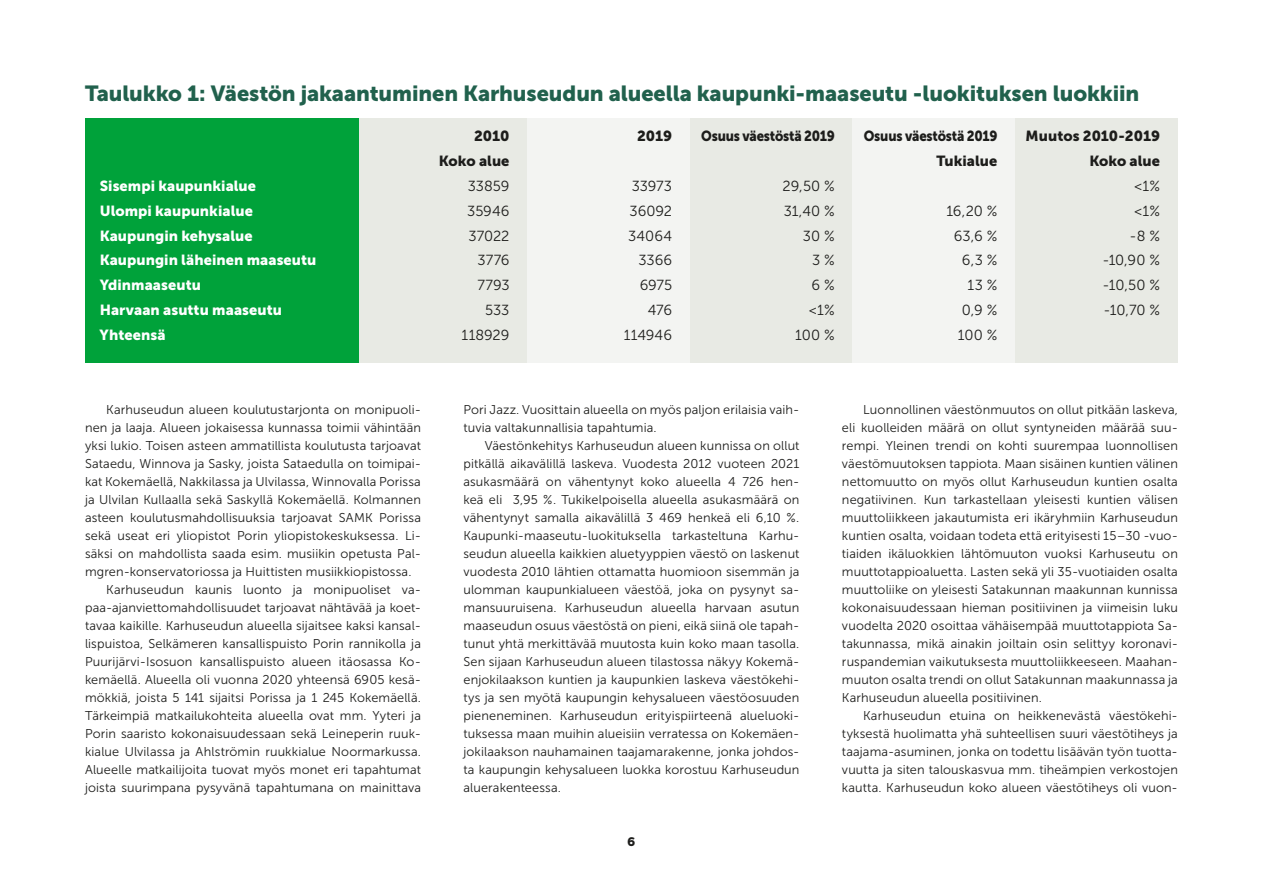
<style>
.page{position:relative;width:1263px;height:893px;background:#fff}
.page>*{position:absolute;margin:0;border:0;box-sizing:border-box;transform-origin:0 0}
.t1{font:21.75px "Museo Sans 900";letter-spacing:-.005em;color:#21614d}
.t2{font:14.55px "Museo Sans 300";color:#1d1d1b}
.t3{font:14.55px "Museo Sans 900";letter-spacing:.005em;color:#fff}
.t4{font:14.55px "Museo Sans 900";letter-spacing:-.01em;color:#1d1d1b}
.t5{font:14.55px "Museo Sans 900";letter-spacing:-.01em;color:#1d1d1b;scale:.9 1}
.t6{font:12.75px/18px "Museo Sans 300";letter-spacing:.01em;color:#1d1d1b;text-align:justify}
.t7{font:800 12.75px "AXIS";color:#1d1d1b}
</style>
<div class="page">
<div style="left:358px;top:118px;width:169px;height:244px;background:#e8eae4"></div>
<div style="left:527px;top:118px;width:163px;height:244px;background:#f3f4f2"></div>
<div style="left:690px;top:118px;width:163px;height:244px;background:#e8eae4"></div>
<div style="left:853px;top:118px;width:162px;height:244px;background:#f3f4f2"></div>
<div style="left:1015px;top:118px;width:163px;height:244px;background:#e8eae4"></div>
<div style="left:85px;top:118px;width:273px;height:244px;background:#00a23a"></div>
<h1 class="t1" style="left:85px;top:81px;width:1056px">Taulukko 1: Väestön jakaantuminen Karhuseudun alueella kaupunki-maaseutu -luokituksen luokkiin</h1>
<p class="t4" style="left:474px;top:127px;width:37px">2010</p>
<p class="t4" style="left:637px;top:127px;width:37px">2019</p>
<p class="t5" style="left:701px;top:127px;width:150px">Osuus väestöstä 2019</p>
<p class="t5" style="left:864px;top:127px;width:150px">Osuus väestöstä 2019</p>
<p class="t4" style="left:1025px;top:127px;width:136px">Muutos 2010-2019</p>
<p class="t4" style="left:439px;top:152px;width:72px">Koko alue</p>
<p class="t4" style="left:936px;top:152px;width:62px">Tukialue</p>
<p class="t4" style="left:1089px;top:152px;width:72px">Koko alue</p>
<p class="t3" style="left:100px;top:177px;width:158px">Sisempi kaupunkialue</p>
<p class="t2" style="left:468px;top:178px;width:43px">33859</p>
<p class="t2" style="left:632px;top:178px;width:42px">33973</p>
<p class="t2" style="left:782px;top:178px;width:54px">29,50 %</p>
<p class="t2" style="left:1134px;top:178px;width:27px">&lt;1%</p>
<p class="t3" style="left:100px;top:202px;width:155px">Ulompi kaupunkialue</p>
<p class="t2" style="left:467px;top:203px;width:44px">35946</p>
<p class="t2" style="left:629px;top:203px;width:44px">36092</p>
<p class="t2" style="left:784px;top:203px;width:52px">31,40 %</p>
<p class="t2" style="left:946px;top:203px;width:53px">16,20 %</p>
<p class="t2" style="left:1134px;top:203px;width:27px">&lt;1%</p>
<p class="t3" style="left:100px;top:227px;width:154px">Kaupungin kehysalue</p>
<p class="t2" style="left:468px;top:228px;width:43px">37022</p>
<p class="t2" style="left:628px;top:228px;width:46px">34064</p>
<p class="t2" style="left:803px;top:228px;width:33px">30 %</p>
<p class="t2" style="left:954px;top:228px;width:45px">63,6 %</p>
<p class="t2" style="left:1129px;top:228px;width:32px">-8 %</p>
<p class="t3" style="left:100px;top:252px;width:218px">Kaupungin läheinen maaseutu</p>
<p class="t2" style="left:477px;top:253px;width:34px">3776</p>
<p class="t2" style="left:638px;top:253px;width:35px">3366</p>
<p class="t2" style="left:812px;top:253px;width:24px">3 %</p>
<p class="t2" style="left:962px;top:253px;width:37px">6,3 %</p>
<p class="t2" style="left:1102px;top:253px;width:59px">-10,90 %</p>
<p class="t3" style="left:100px;top:277px;width:103px">Ydinmaaseutu</p>
<p class="t2" style="left:477px;top:278px;width:34px">7793</p>
<p class="t2" style="left:640px;top:278px;width:34px">6975</p>
<p class="t2" style="left:811px;top:278px;width:25px">6 %</p>
<p class="t2" style="left:967px;top:278px;width:31px">13 %</p>
<p class="t2" style="left:1102px;top:278px;width:59px">-10,50 %</p>
<p class="t3" style="left:100px;top:302px;width:184px">Harvaan asuttu maaseutu</p>
<p class="t2" style="left:485px;top:303px;width:26px">533</p>
<p class="t2" style="left:648px;top:303px;width:26px">476</p>
<p class="t2" style="left:809px;top:303px;width:27px">&lt;1%</p>
<p class="t2" style="left:962px;top:303px;width:37px">0,9 %</p>
<p class="t2" style="left:1103px;top:303px;width:58px">-10,70 %</p>
<p class="t3" style="left:100px;top:327px;width:67px">Yhteensä</p>
<p class="t2" style="left:462px;top:328px;width:49px">118929</p>
<p class="t2" style="left:624px;top:328px;width:50px">114946</p>
<p class="t2" style="left:795px;top:328px;width:41px">100 %</p>
<p class="t2" style="left:958px;top:328px;width:41px">100 %</p>
<p class="t6" style="left:106px;top:401px;width:316px">Karhuseudun alueen koulutustarjonta on monipuoli-</p>
<p class="t6" style="left:85px;top:419px;width:337px">nen ja laaja. Alueen jokaisessa kunnassa toimii vähintään</p>
<p class="t6" style="left:85px;top:437px;width:337px">yksi lukio. Toisen asteen ammatillista koulutusta tarjoavat</p>
<p class="t6" style="left:85px;top:455px;width:337px">Sataedu, Winnova ja Sasky, joista Sataedulla on toimipai-</p>
<p class="t6" style="left:85px;top:473px;width:337px">kat Kokemäellä, Nakkilassa ja Ulvilassa, Winnovalla Porissa</p>
<p class="t6" style="left:85px;top:491px;width:337px">ja Ulvilan Kullaalla sekä Saskyllä Kokemäellä. Kolmannen</p>
<p class="t6" style="left:85px;top:509px;width:337px">asteen koulutusmahdollisuuksia tarjoavat SAMK Porissa</p>
<p class="t6" style="left:85px;top:527px;width:337px">sekä useat eri yliopistot Porin yliopistokeskuksessa. Li-</p>
<p class="t6" style="left:85px;top:545px;width:337px">säksi on mahdollista saada esim. musiikin opetusta Pal-</p>
<p class="t6" style="left:85px;top:563px;width:328px">mgren-konservatoriossa ja Huittisten musiikkiopistossa.</p>
<p class="t6" style="left:106px;top:581px;width:316px">Karhuseudun kaunis luonto ja monipuoliset va-</p>
<p class="t6" style="left:85px;top:599px;width:337px">paa-ajanviettomahdollisuudet tarjoavat nähtävää ja koet-</p>
<p class="t6" style="left:85px;top:617px;width:337px">tavaa kaikille. Karhuseudun alueella sijaitsee kaksi kansal-</p>
<p class="t6" style="left:85px;top:635px;width:337px">lispuistoa, Selkämeren kansallispuisto Porin rannikolla ja</p>
<p class="t6" style="left:85px;top:653px;width:337px">Puurijärvi-Isosuon kansallispuisto alueen itäosassa Ko-</p>
<p class="t6" style="left:85px;top:671px;width:337px">kemäellä. Alueella oli vuonna 2020 yhteensä 6905 kesä-</p>
<p class="t6" style="left:85px;top:689px;width:337px">mökkiä, joista 5 141 sijaitsi Porissa ja 1 245 Kokemäellä.</p>
<p class="t6" style="left:85px;top:707px;width:337px">Tärkeimpiä matkailukohteita alueella ovat mm. Yyteri ja</p>
<p class="t6" style="left:85px;top:725px;width:337px">Porin saaristo kokonaisuudessaan sekä Leineperin ruuk-</p>
<p class="t6" style="left:85px;top:743px;width:337px">kialue Ulvilassa ja Ahlströmin ruukkialue Noormarkussa.</p>
<p class="t6" style="left:85px;top:761px;width:337px">Alueelle matkailijoita tuovat myös monet eri tapahtumat</p>
<p class="t6" style="left:85px;top:779px;width:337px">joista suurimpana pysyvänä tapahtumana on mainittava</p>
<p class="t6" style="left:463px;top:401px;width:337px">Pori Jazz. Vuosittain alueella on myös paljon erilaisia vaih&shy;tuvia valtakunnallisia tapahtumia.</p>
<p class="t6" style="left:463px;top:437px;width:337px;text-indent:21px">Väestönkehitys Karhuseudun alueen kunnissa on ollut pitkällä aikavälillä laskeva. Vuodesta 2012 vuoteen 2021 asukasmäärä on vähentynyt koko alueella 4 726 hen&shy;keä eli 3,95 %. Tukikelpoisella alueella asukasmäärä on vähentynyt samalla aikavälillä 3 469 henkeä eli 6,10 %.<br>Kaupunki-maaseutu-luokituksella tarkasteltuna Karhu&shy;seudun alueella kaikkien aluetyyppien väestö on laskenut vuodesta 2010 lähtien ottamatta huomioon sisemmän ja ulomman kaupunkialueen väestöä, joka on pysynyt sa&shy;mansuuruisena. Karhuseudun alueella harvaan asutun maaseudun osuus väestöstä on pieni, eikä siinä ole tapah&shy;tunut yhtä merkittävää muutosta kuin koko maan tasolla.<br>Sen sijaan Karhuseudun alueen tilastossa näkyy Kokemä&shy;enjokilaakson kuntien ja kaupunkien laskeva väestökehi&shy;tys ja sen myötä kaupungin kehysalueen väestöosuuden pieneneminen. Karhuseudun erityispiirteenä alueluoki&shy;tuksessa maan muihin alueisiin verratessa on Kokemäen&shy;jokilaakson nauhamainen taajamarakenne, jonka johdos&shy;ta kaupungin kehysalueen luokka korostuu Karhuseudun aluerakenteessa.</p>
<p class="t7" style="left:628px;top:833px;width:9px">6</p>
<p class="t6" style="left:842px;top:401px;width:337px;text-indent:21px">Luonnollinen väestönmuutos on ollut pitkään laskeva, eli kuolleiden määrä on ollut syntyneiden määrää suu&shy;rempi. Yleinen trendi on kohti suurempaa luonnollisen väestömuutoksen tappiota. Maan sisäinen kuntien välinen nettomuutto on myös ollut Karhuseudun kuntien osalta negatiivinen. Kun tarkastellaan yleisesti kuntien välisen muuttoliikkeen jakautumista eri ikäryhmiin Karhuseudun kuntien osalta, voidaan todeta että erityisesti 15–30 -vuo&shy;tiaiden ikäluokkien lähtömuuton vuoksi Karhuseutu on muuttotappioaluetta. Lasten sekä yli 35-vuotiaiden osalta muuttoliike on yleisesti Satakunnan maakunnan kunnissa kokonaisuudessaan hieman positiivinen ja viimeisin luku vuodelta 2020 osoittaa vähäisempää muuttotappiota Sa&shy;takunnassa, mikä ainakin joiltain osin selittyy koronavi&shy;ruspandemian vaikutuksesta muuttoliikkeeseen. Maahan&shy;muuton osalta trendi on ollut Satakunnan maakunnassa ja Karhuseudun alueella positiivinen.</p>
<p class="t6" style="left:842px;top:707px;width:337px;text-indent:21px">Karhuseudun etuina on heikkenevästä väestökehi&shy;tyksestä huolimatta yhä suhteellisen suuri väestötiheys ja taajama-asuminen, jonka on todettu lisäävän työn tuotta&shy;vuutta ja siten talouskasvua mm. tiheämpien verkostojen kautta. Karhuseudun koko alueen väestötiheys oli vuon-</p>
</div>
